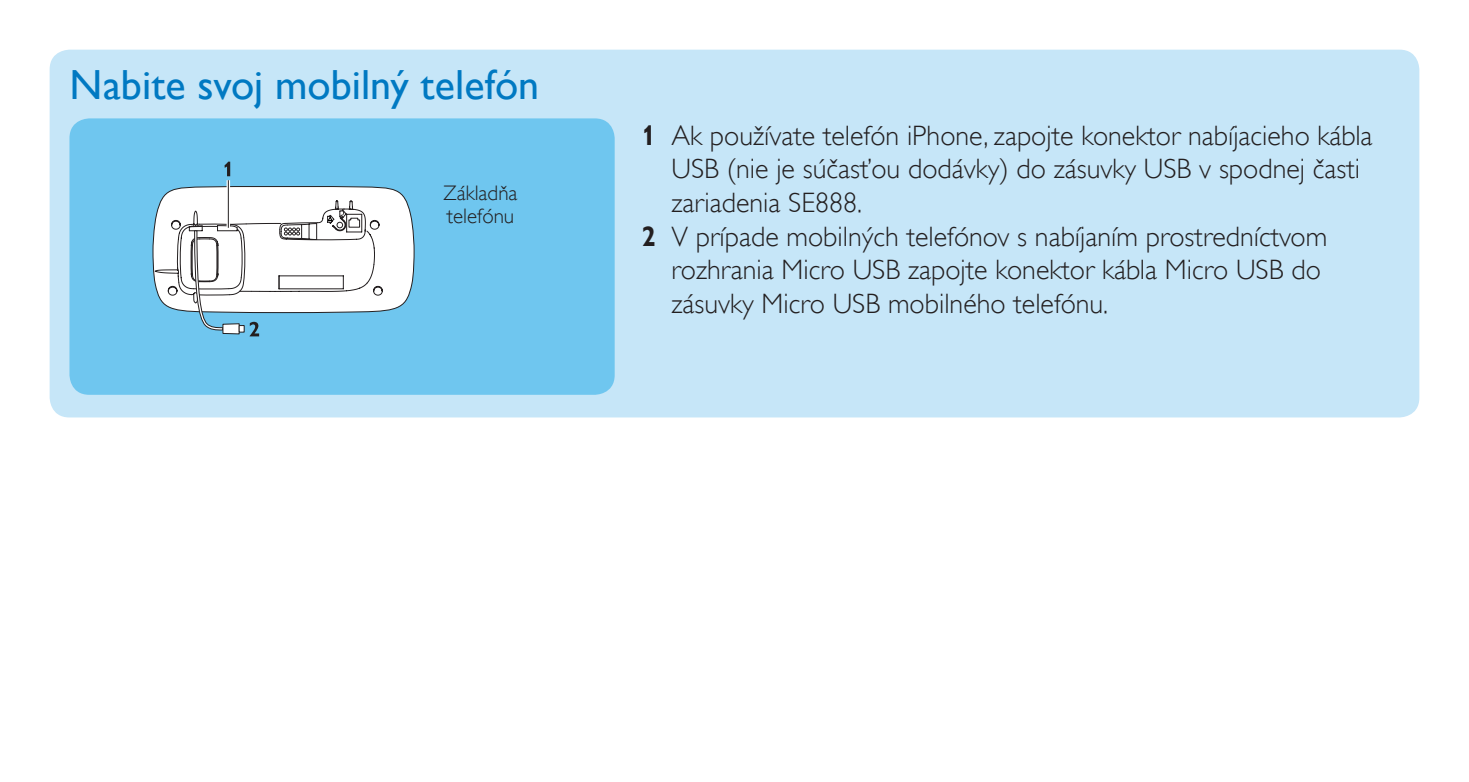
<style>
.page{position:relative;width:1469px;height:782px;background:#fff}
.page>*{position:absolute;margin:0;border:0;box-sizing:border-box;transform-origin:0 0}
.t1{font:42px "Gill Sans Alt One WGL";color:#0079c2}
.t2{font:28px "Gill Sans Alt One WGL Light";color:#231f20}
.t3{font:21px/22.8px "Gill Sans Alt One WGL Light";color:#231f20}
.s1{font-family:"Gill Sans Alt One WGL";font-weight:700}
</style>
<div class="page">
<div style="left:50px;top:50px;width:1369px;height:367px;background:#c6e6f8;border-radius:20px"></div>
<div style="left:69px;top:118px;width:545px;height:276px;background:#6fc6ef;border-radius:20px"></div>
<svg style="left:226px;top:180px;width:4px;height:5px"></svg>
<hr style="left:228px;top:180px;width:1px;height:48px;background:#231f20">
<svg style="left:225px;top:162px;width:5px;height:14px"></svg>
<svg style="left:152px;top:185px;width:263px;height:151px"></svg>
<div style="left:239px;top:325px;width:6px;height:7px;border:1px solid #231f20"></div>
<h1 class="t1" style="left:69px;top:55px;width:471px">Nabite svoj mobilný telefón</h1>
<p class="t3" style="left:443px;top:182px;width:76px">Základňa telefónu</p>
<p class="t2" style="left:641px;top:117px;width:732px"><span class="s1">1</span> Ak používate telefón iPhone, zapojte konektor nabíjacieho kábla</p>
<p class="t2" style="left:671px;top:151px;width:690px">USB (nie je súčasťou dodávky) do zásuvky USB v spodnej časti</p>
<p class="t2" style="left:671px;top:184px;width:192px">zariadenia SE888.</p>
<p class="t2" style="left:641px;top:218px;width:687px"><span class="s1">2</span> V prípade mobilných telefónov s nabíjaním prostredníctvom</p>
<p class="t2" style="left:671px;top:251px;width:651px">rozhrania Micro USB zapojte konektor kábla Micro USB do</p>
<p class="t2" style="left:671px;top:285px;width:438px">zásuvky Micro USB mobilného telefónu.</p>
</div>
